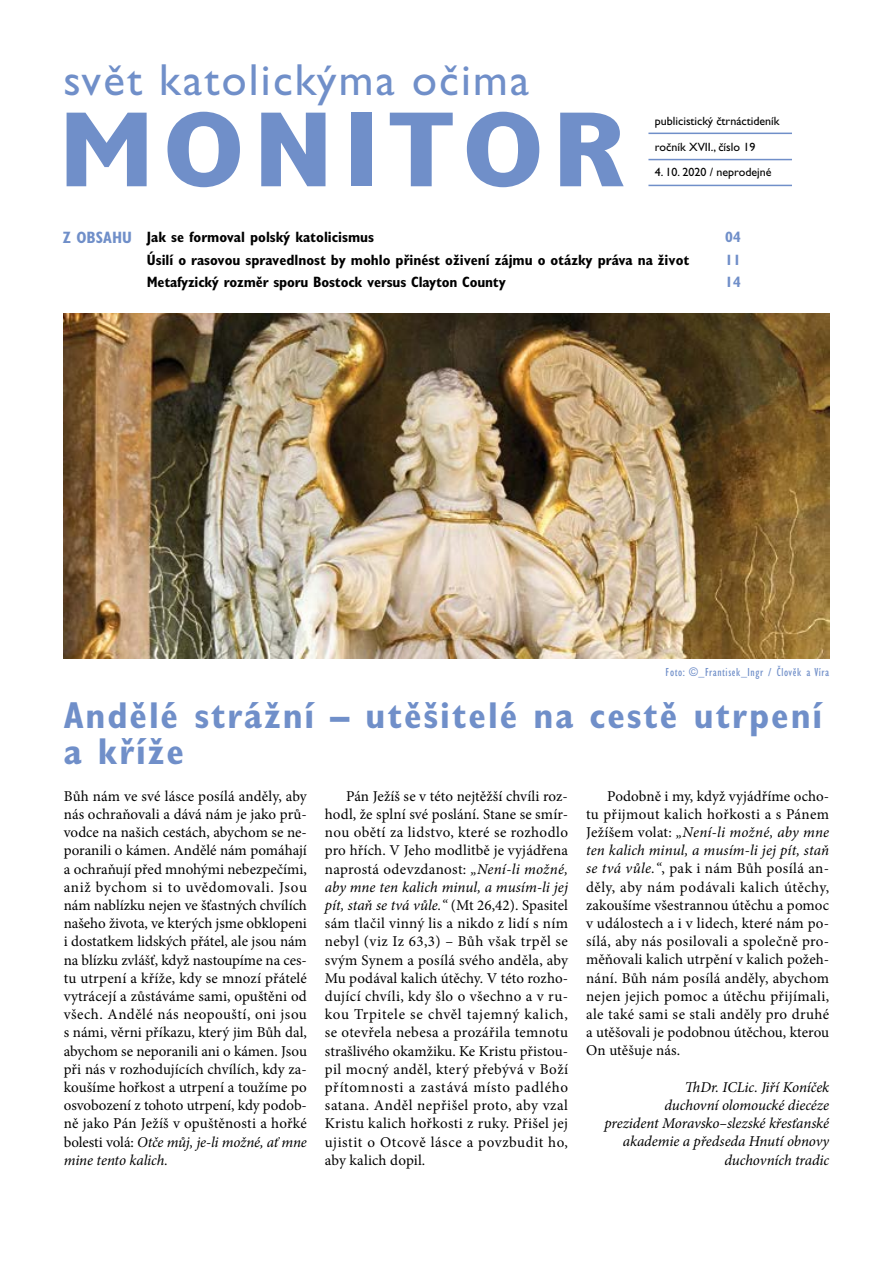
<style>
.page{position:relative;width:893px;height:1263px;background:#fff}
.page>*{position:absolute;margin:0;border:0;box-sizing:border-box;transform-origin:0 0}
.t1{font:700 condensed 107.7px "Gill Sans Std";letter-spacing:.05em;color:#708fc9;scale:1.25 1}
.t2{font:45px "Gill Sans Std";letter-spacing:.05em;color:#708fc9}
.t3{font:700 condensed 37.5px/36px "Gill Sans Std";letter-spacing:.05em;color:#708fc9}
.t4{font:15px/18.1px "Minion Pro";letter-spacing:.01em;color:#000;text-align:justify}
.t5{font:700 condensed 15px "Gill Sans Std";color:#000}
.t6{font:italic 15px/18.1px "Minion Pro";letter-spacing:-.01em;color:#000;text-align:right}
.t7{font:700 condensed 15px "Gill Sans Std";color:#708fc9}
.t8{font:12px/25.5px "Gill Sans Std";color:#000}
.t9{font:condensed 12px "Gill Sans Std";letter-spacing:.05em;color:#708fc9}
.s1{font-size:16.5px;color:#708fc9}
.s2{font-style:italic}
</style>
<div class="page">
<hr style="left:648px;top:133px;width:144px;height:1px;background:#708fc9">
<hr style="left:648px;top:159px;width:144px;height:1px;background:#708fc9">
<hr style="left:648px;top:185px;width:144px;height:1px;background:#708fc9">
<img style="left:64px;top:313px;width:765px;height:345px">
<h2 class="t2" style="left:63px;top:54px;width:467px">svět katolickýma očima</h2>
<h1 class="t1" style="left:57px;top:86px;width:456px">MONITOR</h1>
<p class="t8" style="left:655px;top:108px;width:126px">publicistický čtrnáctideník ročník XVII., číslo 19</p>
<p class="t8" style="left:655px;top:159px;width:118px">4. 10. 2020 / neprodejné</p>
<p class="t5" style="left:63px;top:228px;width:313px"><span class="s1">Z OBSAHU</span> Jak se formoval polský katolicismus</p>
<p class="t7" style="left:725px;top:228px;width:17px">04</p>
<p class="t5" style="left:147px;top:251px;width:544px">Úsilí o rasovou spravedlnost by mohlo přinést oživení zájmu o otázky práva na život</p>
<p class="t7" style="left:725px;top:251px;width:17px">11</p>
<p class="t5" style="left:147px;top:273px;width:361px">Metafyzický rozměr sporu Bostock versus Clayton County</p>
<p class="t7" style="left:725px;top:273px;width:17px">14</p>
<p class="t9" style="left:666px;top:665px;width:165px">Foto: ©_Frantisek_Ingr / Člověk a Víra</p>
<h3 class="t3" style="left:64px;top:697px;width:761px">Andělé strážní – utěšitelé na cestě utrpení a kříže</h3>
<p class="t4" style="left:64px;top:787px;width:245px">Bůh nám ve své lásce posílá anděly, aby nás ochraňovali a dává nám je jako prů&shy;vodce na našich cestách, abychom se ne&shy;poranili o kámen. Andělé nám pomáhají a ochraňují před mnohými nebezpečími, aniž bychom si to uvědomovali. Jsou nám nablízku nejen ve šťastných chvílích našeho života, ve kterých jsme obklopeni i dostatkem lidských přátel, ale jsou nám na blízku zvlášť, když nastoupíme na ces&shy;tu utrpení a kříže, kdy se mnozí přátelé vytrácejí a zůstáváme sami, opuštěni od všech. Andělé nás neopouští, oni jsou s námi, věrni příkazu, který jim Bůh dal, abychom se neporanili ani o kámen. Jsou při nás v rozhodujících chvílích, kdy za&shy;koušíme hořkost a utrpení a toužíme po osvobození z tohoto utrpení, kdy podob&shy;ně jako Pán Ježíš v opuštěnosti a hořké bolesti volá: <span class="s2">Otče můj, je-li možné, ať mne mine tento kalich.</span></p>
<p class="t4" style="left:325px;top:787px;width:245px;text-indent:21px">Pán Ježíš se v této nejtěžší chvíli roz&shy;hodl, že splní své poslání. Stane se smír&shy;nou obětí za lidstvo, které se rozhodlo pro hřích. V Jeho modlitbě je vyjádřena naprostá odevzdanost: <span class="s2">„Není-li možné, aby mne ten kalich minul, a musím-li jej pít, staň se tvá vůle.“</span> (Mt 26,42). Spasitel sám tlačil vinný lis a nikdo z lidí s ním nebyl (viz Iz 63,3) – Bůh však trpěl se svým Synem a posílá svého anděla, aby Mu podával kalich útěchy. V této rozho&shy;dující chvíli, kdy šlo o všechno a v ru&shy;kou Trpitele se chvěl tajemný kalich, se otevřela nebesa a prozářila temnotu strašlivého okamžiku. Ke Kristu přistou&shy;pil mocný anděl, který přebývá v Boží přítomnosti a zastává místo padlého satana. Anděl nepřišel proto, aby vzal Kristu kalich hořkosti z ruky. Přišel jej ujistit o Otcově lásce a povzbudit ho, aby kalich dopil.</p>
<p class="t4" style="left:586px;top:787px;width:245px;text-indent:21px">Podobně i my, když vyjádříme ocho&shy;tu přijmout kalich hořkosti a s Pánem Ježíšem volat: <span class="s2">„Není-li možné, aby mne ten kalich minul, a musím-li jej pít, staň se tvá vůle.“</span>, pak i nám Bůh posílá an&shy;děly, aby nám podávali kalich útěchy, zakoušíme všestrannou útěchu a pomoc v událostech a i v lidech, které nám po&shy;sílá, aby nás posilovali a společně pro&shy;měňovali kalich utrpění v kalich požeh&shy;nání. Bůh nám posílá anděly, abychom nejen jejich pomoc a útěchu přijímali, ale také sami se stali anděly pro druhé a utěšovali je podobnou útěchou, kterou On utěšuje nás.</p>
<p class="t6" style="left:604px;top:1078px;width:226px">ThDr. ICLic. Jiří Koníček<br>duchovní olomoucké diecéze<br>prezident Moravsko–slezské křesťanské akademie a předseda Hnutí obnovy duchovních tradic</p>
</div>
